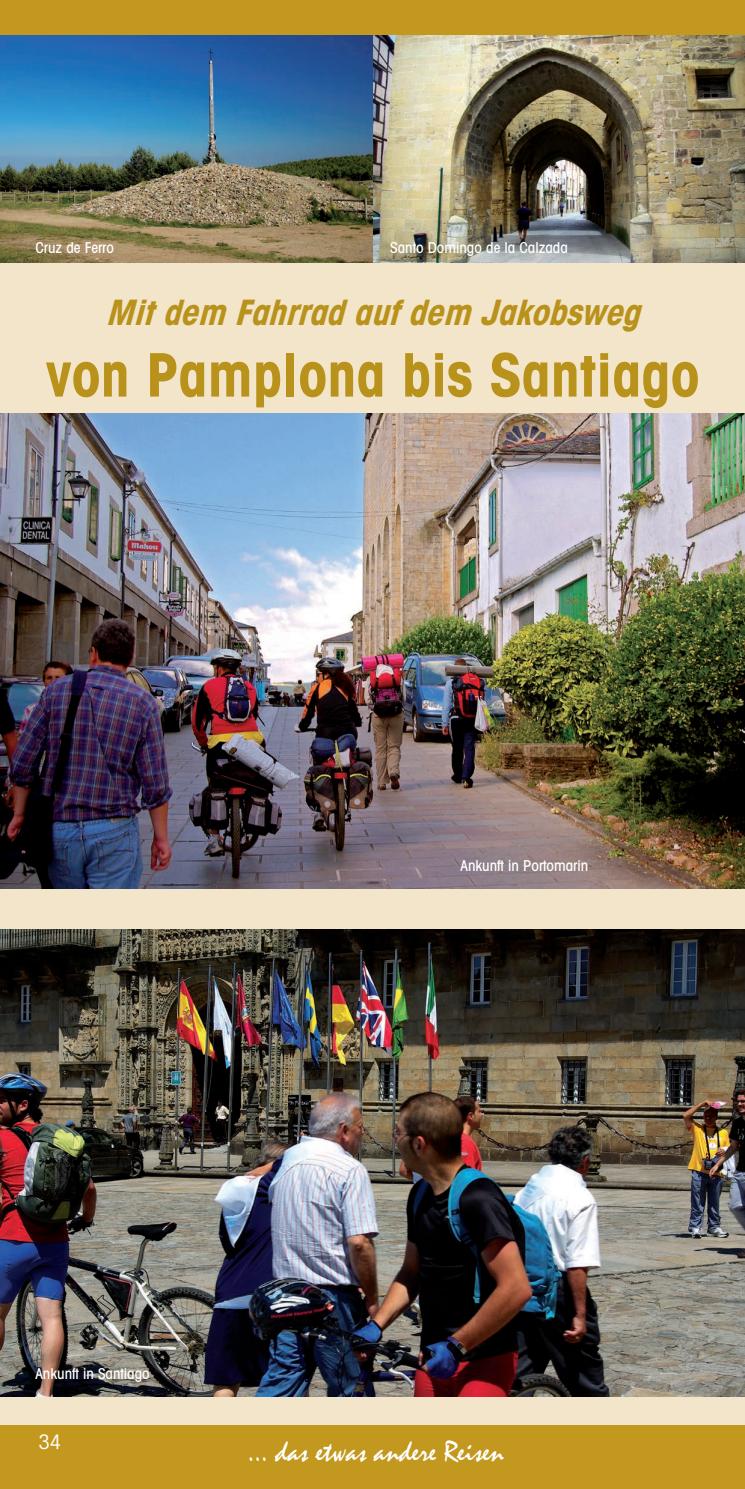
<style>
.page{position:relative;width:745px;height:1489px;background:#fff}
.page>*{position:absolute;margin:0;border:0;box-sizing:border-box;transform-origin:0 0}
.t1{font:700 condensed 60px "Avant Garde";color:#b9921b}
.t2{font:italic 700 condensed 35px "Avant Garde";color:#b9921b}
.t3{font:30px "Mistral";color:#fff}
.t4{font:condensed 20px "Avant Garde";color:#fff}
.t5{font:500 condensed 15px "Avant Garde";color:#fff}
</style>
<div class="page">
<div style="left:0;top:7px;width:744px;height:1481px;background:#f2e5ca"></div>
<div style="left:0;top:0;width:744px;height:42px;background:#c3981e"></div>
<div style="left:0;top:1424px;width:744px;height:64px;background:#c3981e"></div>
<img style="left:0;top:35px;width:744px;height:227px">
<img style="left:0;top:413px;width:744px;height:475px">
<img style="left:0;top:929px;width:744px;height:467px">
<p class="t5" style="left:35px;top:238px;width:80px">Cruz de Ferro</p>
<p class="t5" style="left:390px;top:238px;width:179px">Santo Domingo de la Calzada</p>
<h2 class="t2" style="left:106px;top:289px;width:546px">Mitdem Fahrradaufdem Jakobsweg</h2>
<h1 class="t1" style="left:46px;top:336px;width:655px">von Pamplona bis Santiago</h1>
<p class="t5" style="left:460px;top:856px;width:129px">Ankunft in Portomarin</p>
<p class="t5" style="left:35px;top:1364px;width:116px">Ankunft in Santiago</p>
<h3 class="t4" style="left:39px;top:1429px;width:24px">34</h3>
<h3 class="t3" style="left:248px;top:1433px;width:257px">... das etwas andere Reisen</h3>
</div>
